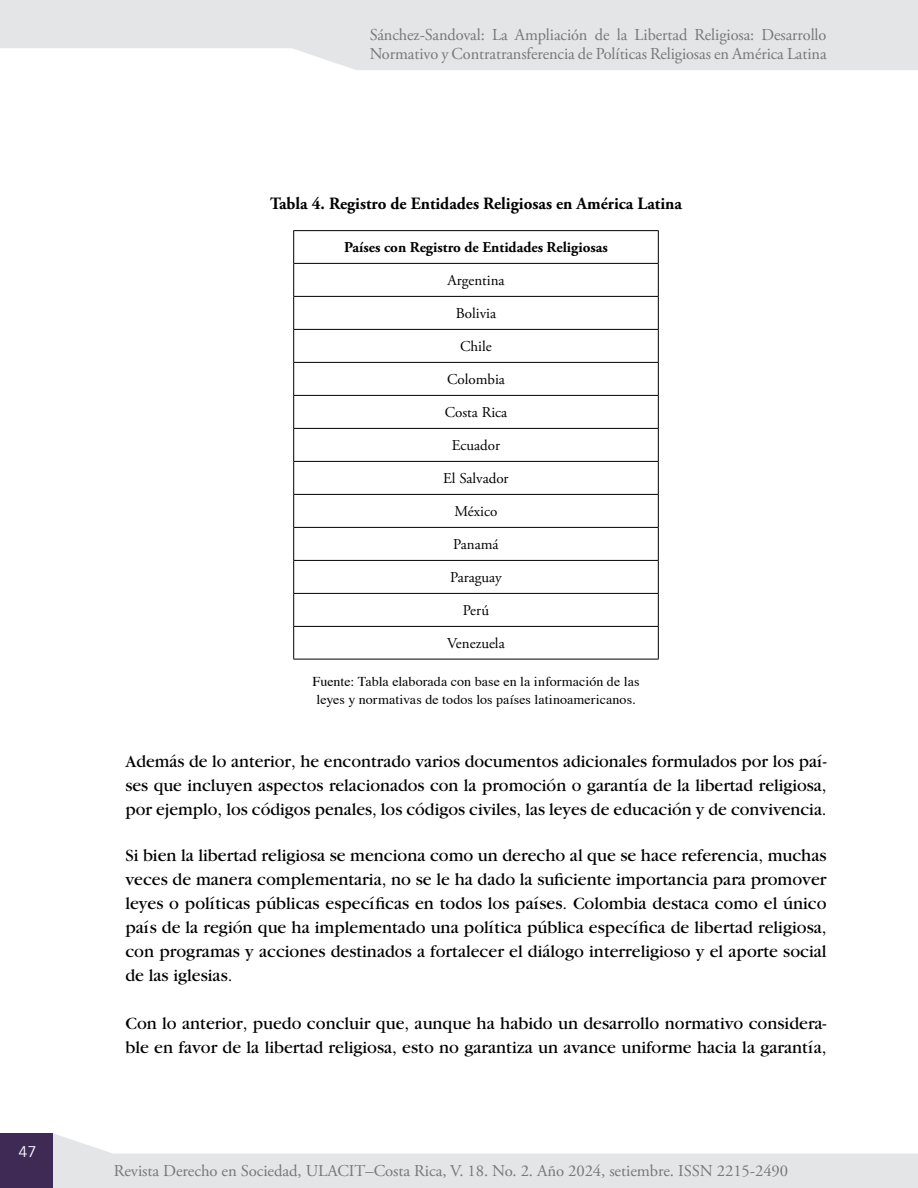
<style>
.page{position:relative;width:918px;height:1188px;background:#fff}
.page>*{position:absolute;margin:0;border:0;box-sizing:border-box;transform-origin:0 0}
.t1{font:18px/24px "Garamond";color:#000;text-align:justify}
.t2{font:700 17.25px "Adobe Garamond Pro";color:#000}
.t3{font:16.65px/19.6px "Adobe Garamond Pro";letter-spacing:-.005em;color:#757779}
.t4{font:16.5px "Adobe Garamond Pro";letter-spacing:-.005em;color:#757779}
.t5{font:15px/33px "Adobe Garamond Pro";color:#000;text-align:center}
.t6{font:700 15px "Adobe Garamond Pro";color:#000}
.t7{font:15px "Trade Gothic LT Std";color:#fff}
.t8{font:13.5px/18px "Times";letter-spacing:.005em;color:#000;text-align:center;scale:1.04 1}
</style>
<div class="page">
<svg style="left:0;top:0;width:918px;height:70px;background:#e6e7e8"></svg>
<svg style="left:0;top:1133px;width:918px;height:55px;fill:#e4e5e6"></svg>
<div style="left:0;top:1134px;width:53px;height:54px;background:#3f2a55"></div>
<hr style="left:293px;top:230px;width:366px;height:1px;background:#000">
<hr style="left:293px;top:231px;width:1px;height:32px;background:#000">
<hr style="left:658px;top:231px;width:1px;height:32px;background:#000">
<hr style="left:293px;top:263px;width:366px;height:1px;background:#000">
<hr style="left:293px;top:264px;width:1px;height:32px;background:#000">
<hr style="left:658px;top:264px;width:1px;height:32px;background:#000">
<hr style="left:293px;top:296px;width:366px;height:1px;background:#000">
<hr style="left:293px;top:297px;width:1px;height:32px;background:#000">
<hr style="left:658px;top:297px;width:1px;height:32px;background:#000">
<hr style="left:293px;top:329px;width:366px;height:1px;background:#000">
<hr style="left:293px;top:330px;width:1px;height:32px;background:#000">
<hr style="left:658px;top:330px;width:1px;height:32px;background:#000">
<hr style="left:293px;top:362px;width:366px;height:1px;background:#000">
<hr style="left:293px;top:363px;width:1px;height:32px;background:#000">
<hr style="left:658px;top:363px;width:1px;height:32px;background:#000">
<hr style="left:293px;top:395px;width:366px;height:1px;background:#000">
<hr style="left:293px;top:396px;width:1px;height:32px;background:#000">
<hr style="left:658px;top:396px;width:1px;height:32px;background:#000">
<hr style="left:293px;top:428px;width:366px;height:1px;background:#000">
<hr style="left:293px;top:429px;width:1px;height:32px;background:#000">
<hr style="left:658px;top:429px;width:1px;height:32px;background:#000">
<hr style="left:293px;top:461px;width:366px;height:1px;background:#000">
<hr style="left:293px;top:462px;width:1px;height:32px;background:#000">
<hr style="left:658px;top:462px;width:1px;height:32px;background:#000">
<hr style="left:293px;top:494px;width:366px;height:1px;background:#000">
<hr style="left:293px;top:495px;width:1px;height:32px;background:#000">
<hr style="left:658px;top:495px;width:1px;height:32px;background:#000">
<hr style="left:293px;top:527px;width:366px;height:1px;background:#000">
<hr style="left:293px;top:528px;width:1px;height:32px;background:#000">
<hr style="left:658px;top:528px;width:1px;height:32px;background:#000">
<hr style="left:293px;top:560px;width:366px;height:1px;background:#000">
<hr style="left:293px;top:561px;width:1px;height:32px;background:#000">
<hr style="left:658px;top:561px;width:1px;height:32px;background:#000">
<hr style="left:293px;top:593px;width:366px;height:1px;background:#000">
<hr style="left:293px;top:594px;width:1px;height:32px;background:#000">
<hr style="left:658px;top:594px;width:1px;height:32px;background:#000">
<hr style="left:293px;top:626px;width:366px;height:1px;background:#000">
<hr style="left:293px;top:627px;width:1px;height:32px;background:#000">
<hr style="left:658px;top:627px;width:1px;height:32px;background:#000">
<hr style="left:293px;top:659px;width:366px;height:1px;background:#000">
<p class="t7" style="left:18px;top:1143px;width:20px">47</p>
<p class="t3" style="left:370px;top:25px;width:458px">Sánchez-Sandoval: La Ampliación de la Libertad Religiosa: Desarrollo<br>Normativo y Contratransferencia de Políticas Religiosas en América Latina</p>
<p class="t2" style="left:270px;top:194px;width:413px">Tabla 4. Registro de Entidades Religiosas en América Latina</p>
<p class="t6" style="left:344px;top:239px;width:265px">Países con Registro de Entidades Religiosas</p>
<p class="t5" style="left:447px;top:264px;width:59px">Argentina</p>
<p class="t5" style="left:456px;top:297px;width:42px">Bolivia</p>
<p class="t5" style="left:460px;top:330px;width:33px">Chile</p>
<p class="t5" style="left:447px;top:363px;width:59px">Colombia</p>
<p class="t5" style="left:445px;top:396px;width:64px">Costa Rica<br>Ecuador</p>
<p class="t5" style="left:443px;top:462px;width:67px">El Salvador</p>
<p class="t5" style="left:455px;top:495px;width:44px">México</p>
<p class="t5" style="left:453px;top:528px;width:47px">Panamá</p>
<p class="t5" style="left:450px;top:561px;width:53px">Paraguay</p>
<p class="t5" style="left:463px;top:594px;width:28px">Perú</p>
<p class="t5" style="left:447px;top:627px;width:59px">Venezuela</p>
<p class="t8" style="left:312px;top:672px;width:316px">Fuente: Tabla elaborada con base en la información de las leyes y normativas de todos los países latinoamericanos.</p>
<p class="t1" style="left:125px;top:749px;width:703px">Además de lo anterior, he encontrado varios documentos adicionales formulados por los paí&shy;ses que incluyen aspectos relacionados con la promoción o garantía de la libertad religiosa, por ejemplo, los códigos penales, los códigos civiles, las leyes de educación y de convivencia.</p>
<p class="t1" style="left:125px;top:843px;width:703px">Si bien la libertad religiosa se menciona como un derecho al que se hace referencia, muchas veces de manera complementaria, no se le ha dado la suficiente importancia para promover leyes o políticas públicas específicas en todos los países. Colombia destaca como el único país de la región que ha implementado una política pública específica de libertad religiosa, con programas y acciones destinados a fortalecer el diálogo interreligioso y el aporte social de las iglesias.</p>
<p class="t1" style="left:125px;top:1011px;width:703px">Con lo anterior, puedo concluir que, aunque ha habido un desarrollo normativo considera&shy;ble en favor de la libertad religiosa, esto no garantiza un avance uniforme hacia la garantía,</p>
<p class="t4" style="left:114px;top:1161px;width:676px">Revista Derecho en Sociedad, ULACIT–Costa Rica, V. 18. No. 2. Año 2024, setiembre. ISSN 2215-2490</p>
</div>
